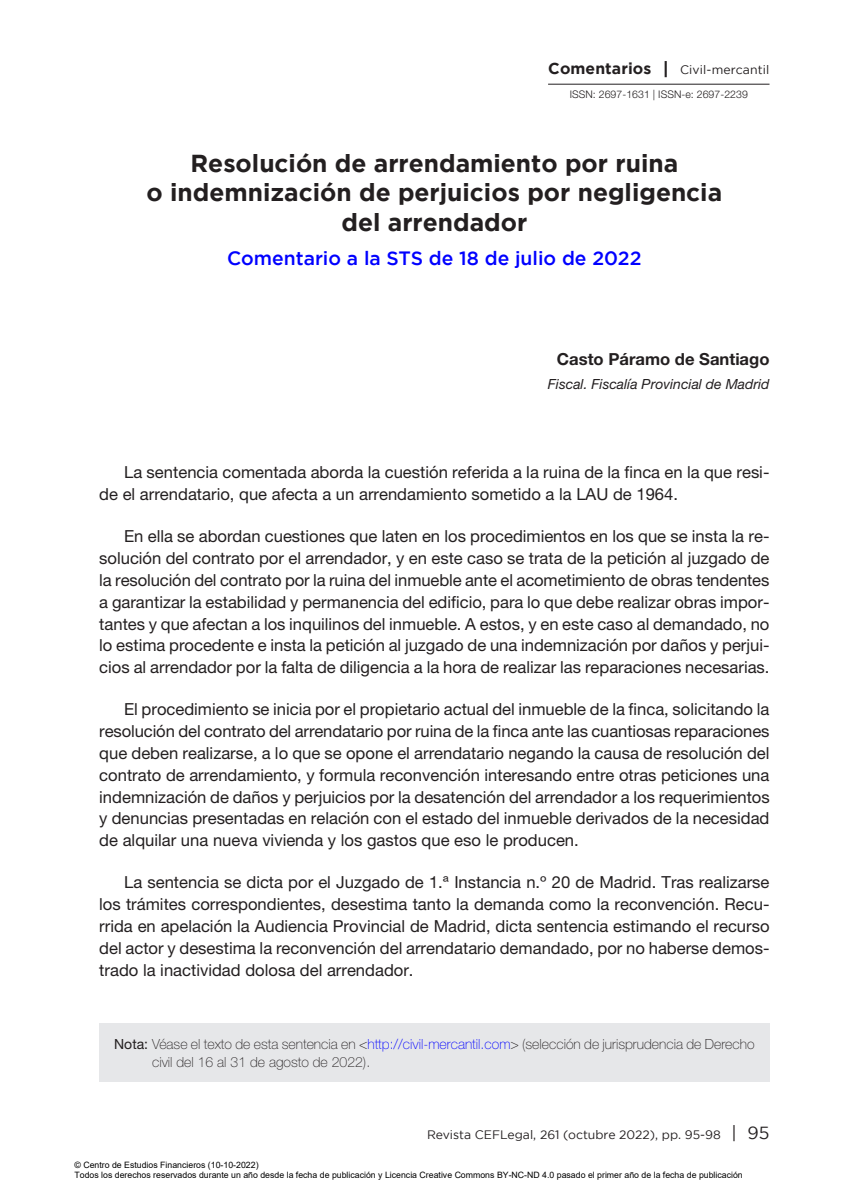
<style>
.page{position:relative;width:844px;height:1191px;background:#fff}
.page>*{position:absolute;margin:0;border:0;box-sizing:border-box;transform-origin:0 0}
.t1{font:700 24.5px/29.8px "Gotham";color:#231f20;text-align:center}
.t2{font:500 19.25px "Gotham";color:#00f}
.t3{font:700 17.5px "Gotham";color:#231f20}
.t4{font:16.62px/21.9px "Helvetica Neue LT Std";color:#231f20;text-align:justify}
.t5{font:700 16.62px "Helvetica Neue LT Std";color:#231f20}
.t6{font:700 15.75px "Gotham";letter-spacing:.005em;color:#231f20}
.t7{font:100 14px/18.4px "Helvetica Neue LT Std";color:#231f20}
.t8{font:italic 14px "Helvetica Neue LT Std";color:#231f20}
.t9{font:12.25px "Gotham";color:#231f20}
.t10{font:300 10.5px "Helvetica Neue LT Std";letter-spacing:.005em;color:#231f20}
.t11{font:8.75px/10.5px "Arial";color:#000}
.s1{font-weight:400}
.s2{color:#00f}
.s3{font-size:17.5px}
</style>
<div class="page">
<hr style="left:548px;top:84px;width:221px;height:1px;background:#231f20">
<div style="left:99px;top:1023px;width:670px;height:58px;background:#e6e7e9"></div>
<p class="t6" style="left:548px;top:59px;width:105px">Comentarios</p>
<p class="t3" style="left:662px;top:59px;width:8px">|</p>
<p class="t9" style="left:679px;top:63px;width:91px">Civil-mercantil</p>
<p class="t10" style="left:569px;top:88px;width:180px">ISSN: 2697-1631 | ISSN-e: 2697-2239</p>
<h1 class="t1" style="left:147px;top:147px;width:577px">Resolución de arrendamiento por ruina<br>o indemnización de perjuicios por negligencia del arrendador</h1>
<p class="t2" style="left:227px;top:247px;width:415px">Comentario a la STS de 18 de julio de 2022</p>
<p class="t5" style="left:556px;top:349px;width:214px">Casto Páramo de Santiago</p>
<p class="t8" style="left:547px;top:376px;width:223px">Fiscal. Fiscalía Provincial de Madrid</p>
<p class="t4" style="left:99px;top:461px;width:671px;text-indent:25px">La sentencia comentada aborda la cuestión referida a la ruina de la finca en la que resi&shy;de el arrendatario, que afecta a un arrendamiento sometido a la LAU de 1964.</p>
<p class="t4" style="left:99px;top:525px;width:671px;text-indent:25px">En ella se abordan cuestiones que laten en los procedimientos en los que se insta la re&shy;solución del contrato por el arrendador, y en este caso se trata de la petición al juzgado de la resolución del contrato por la ruina del inmueble ante el acometimiento de obras tendentes a garantizar la estabilidad y permanencia del edificio, para lo que debe realizar obras impor&shy;tantes y que afectan a los inquilinos del inmueble. A estos, y en este caso al demandado, no lo estima procedente e insta la petición al juzgado de una indemnización por daños y perjui&shy;cios al arrendador por la falta de diligencia a la hora de realizar las reparaciones necesarias.</p>
<p class="t4" style="left:99px;top:698px;width:671px;text-indent:25px">El procedimiento se inicia por el propietario actual del inmueble de la finca, solicitando la resolución del contrato del arrendatario por ruina de la finca ante las cuantiosas reparaciones que deben realizarse, a lo que se opone el arrendatario negando la causa de resolución del contrato de arrendamiento, y formula reconvención interesando entre otras peticiones una indemnización de daños y perjuicios por la desatención del arrendador a los requerimientos y denuncias presentadas en relación con el estado del inmueble derivados de la necesidad de alquilar una nueva vivienda y los gastos que eso le producen.</p>
<p class="t4" style="left:99px;top:871px;width:671px;text-indent:25px">La sentencia se dicta por el Juzgado de 1.ª Instancia n.º 20 de Madrid. Tras realizarse los trámites correspondientes, desestima tanto la demanda como la reconvención. Recu&shy;rrida en apelación la Audiencia Provincial de Madrid, dicta sentencia estimando el recurso del actor y desestima la reconvención del arrendatario demandado, por no haberse demos&shy;trado la inactividad dolosa del arrendador.</p>
<p class="t7" style="left:152px;top:1034px;width:604px;text-indent:-38px"><span class="s1">Nota:</span> Véase el texto de esta sentencia en &lt;<span class="s2">http://civil-mercantil.com</span>&gt; (selección de jurisprudencia de Derecho civil del 16 al 31 de agosto de 2022).</p>
<p class="t9" style="left:427px;top:1128px;width:344px">Revista CEFLegal, 261 (octubre 2022), pp. 95-98 <span class="s3">| 95</span></p>
<p class="t11" style="left:74px;top:1159px;width:669px">© Centro de Estudios Financieros (10-10-2022)<br>Todos los derechos reservados durante un año desde la fecha de publicación y Licencia Creative Commons BY-NC-ND 4.0 pasado el primer año de la fecha de publicación</p>
</div>
